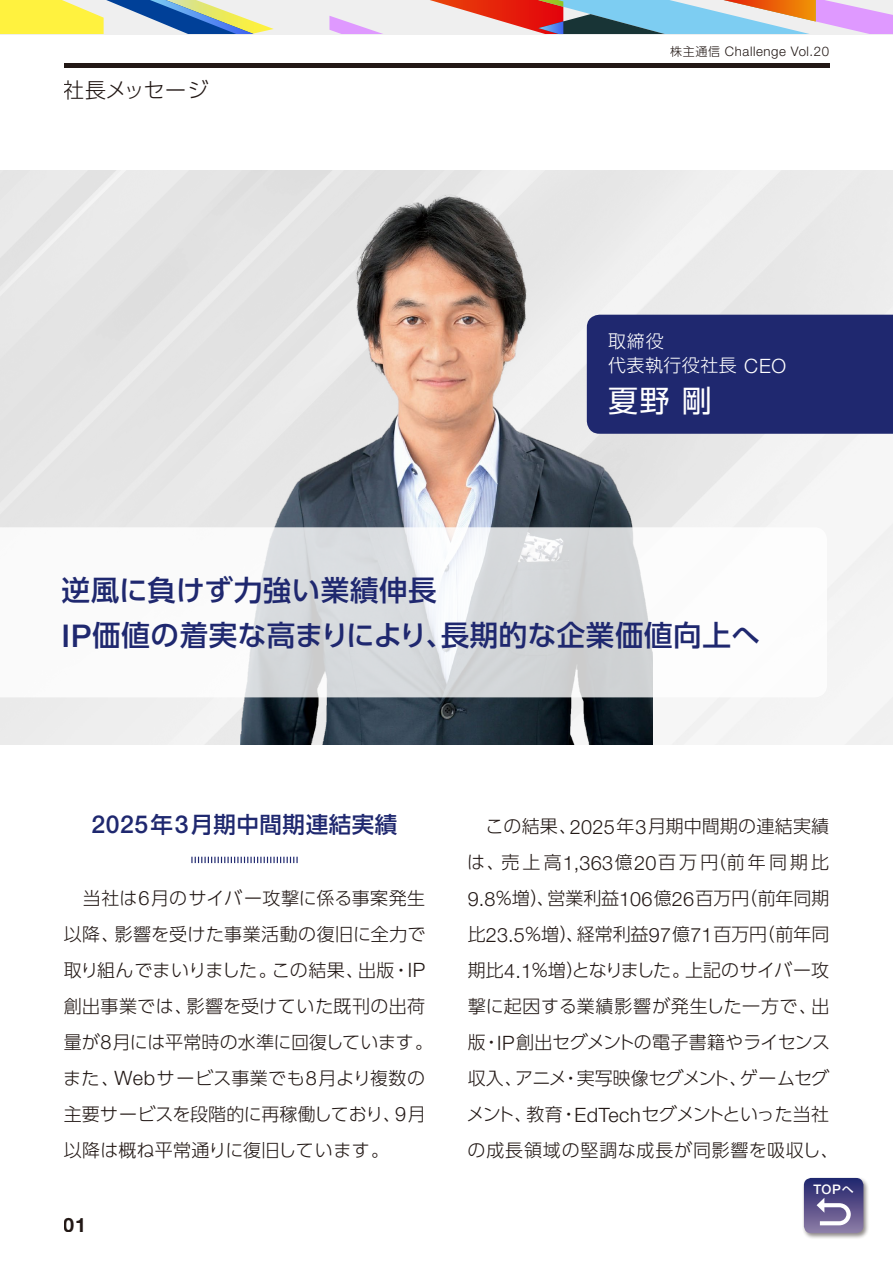
<style>
.page{position:relative;width:893px;height:1263px;background:#fff}
.page>*{position:absolute;margin:0;border:0;box-sizing:border-box;transform-origin:0 0}
.t1{font:30px "UD Shin Go Pro";color:#fff}
.t2{font:500 28.5px/45px "UD Shin Go Pro";letter-spacing:.02em;color:#1f286f}
.t3{font:500 22.5px "UD Shin Go Pro";letter-spacing:.025em;color:#1f286f}
.t4{font:300 21px "UD Shin Go Pro";letter-spacing:-.005em;color:#221815}
.t5{font:700 19.8px "Helvetica Neue";color:#221815}
.t6{font:300 18px/36px "UD Shin Go Pro";letter-spacing:.01em;color:#221815}
.t7{font:300 18px/24px "UD Shin Go Pro";letter-spacing:.025em;color:#fff}
.t8{font:300 13.2px "Helvetica Neue";letter-spacing:.045em;color:#221815}
.t9{font:500 13.2px "Helvetica Neue";color:#fff}
.s1{font-family:"UD Shin Go Pro";font-size:12px}
.s2{font-family:"Helvetica Neue";font-size:19.8px}
.s3{font-family:"Helvetica Neue";font-size:31.35px}
.s4{font-family:"Helvetica Neue";font-size:24.75px}
</style>
<div class="page">
<div style="left:0;top:0;width:893px;height:34px;background:#efefef"></div>
<svg style="left:329px;top:16px;width:54px;height:18px"></svg>
<svg style="left:0;top:0;width:274px;height:34px"></svg>
<svg style="left:430px;top:0;width:463px;height:34px"></svg>
<img style="left:0;top:170px;width:893px;height:574px">
<img style="left:241px;top:170px;width:411px;height:574px">
<div style="left:587px;top:315px;width:306px;height:119px;background:#1f286f"></div>
<svg style="left:0;top:527px;width:827px;height:170px"></svg>
<svg style="left:191px;top:857px;width:107px;height:6px"></svg>
<div style="left:802px;top:1176px;width:68px;height:63px;background:#221815;opacity:.5"></div>
<svg style="left:804px;top:1178px;width:59px;height:55px;background:#676194"></svg>
<hr style="left:64px;top:64px;width:765px;height:4px;background:#221815">
<p class="t4" style="left:64px;top:73px;width:146px">社長メッセージ</p>
<p class="t8" style="left:670px;top:44px;width:160px"><span class="s1">株主通信</span> Challenge Vol.20</p>
<p class="t7" style="left:608px;top:329px;width:180px">取締役<br>代表執行役社長 <span class="s2">CEO</span></p>
<h1 class="t1" style="left:608px;top:377px;width:105px">夏野剛</h1>
<h2 class="t2" style="left:62px;top:566px;width:700px">逆風に負けず力強い業績伸長<br><span class="s3">IP</span>価値の着実な高まりにより、長期的な企業価値向上へ</h2>
<p class="t3" style="left:92px;top:806px;width:307px"><span class="s4">2025</span>年<span class="s4">3</span>月期中間期連結実績</p>
<p class="t6" style="left:63px;top:879px;width:372px;text-indent:20px">当社は<span class="s2">6</span>月のサイバー攻撃に係る事案発生以降、影響を受けた事業活動の復旧に全力で取り組んでまいりました。この結果、出版・<span class="s2">IP</span>創出事業では、影響を受けていた既刊の出荷量が<span class="s2">8</span>月には平常時の水準に回復しています。また、<span class="s2">Web</span>サービス事業でも<span class="s2">8</span>月より複数の主要サービスを段階的に再稼働しており、<span class="s2">9</span>月以降は概ね平常通りに復旧しています。</p>
<p class="t5" style="left:64px;top:1212px;width:24px">01</p>
<p class="t6" style="left:466px;top:808px;width:374px;text-align:center">この結果、<span class="s2">2025</span>年<span class="s2">3</span>月期中間期の連結実績<br>は、売上高<span class="s2">1,363</span>億<span class="s2">20</span>百万円（前年同期比<br><span class="s2">9.8</span>％増）、営業利益<span class="s2">106</span>億<span class="s2">26</span>百万円（前年同期比<span class="s2">23.5</span>％増）、経常利益<span class="s2">97</span>億<span class="s2">71</span>百万円（前年同期比<span class="s2">4.1</span>％増）となりました。上記のサイバー攻撃に起因する業績影響が発生した一方で、出版・<span class="s2">IP</span>創出セグメントの電子書籍やライセンス収入、アニメ・実写映像セグメント、ゲームセグメント、教育・<span class="s2">EdTech</span>セグメントといった当社の成長領域の堅調な成長が同影響を吸収し、</p>
<p class="t9" style="left:813px;top:1182px;width:42px">TOP<span class="s1">へ</span></p>
</div>
